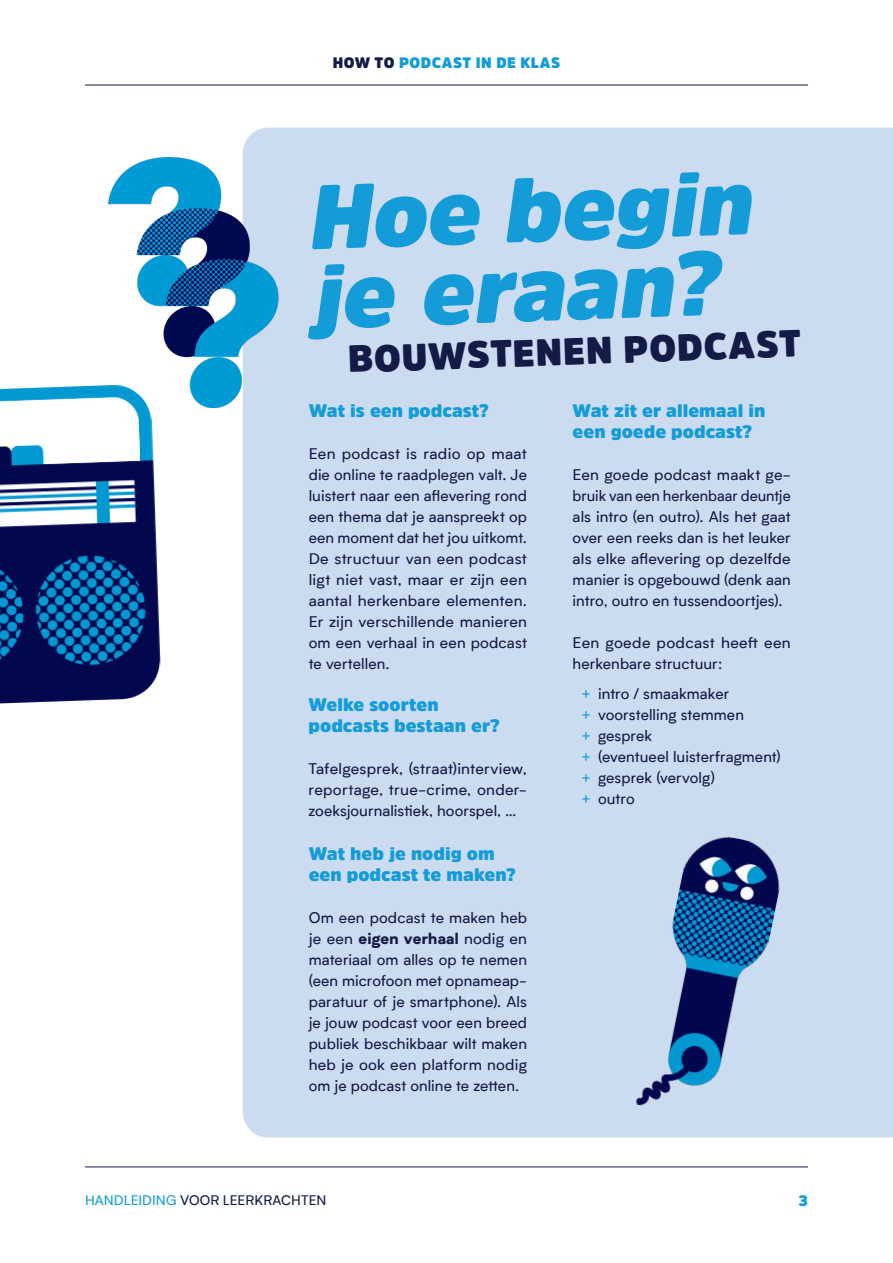
<style>
.page{position:relative;width:893px;height:1263px;background:#fff}
.page>*{position:absolute;margin:0;border:0;box-sizing:border-box;transform-origin:0 0}
.t1{font:italic 900 90px/79.5px "Amsi Pro";color:#139cd7}
.t2{font:900 37.5px "Amsi Pro";color:#131b46}
.t3{font:900 18px/21px "Amsi Pro";color:#139cd7}
.Body{font:15px/21px "Biotif";letter-spacing:.005em;color:#131b46;text-align:justify}
.t4{font:900 15px "Amsi Pro";letter-spacing:.03em;color:#139cd7}
.t5{font:13.5px "Biotif";letter-spacing:.005em;color:#131b46}
.s1{color:#131b46}
.s2{color:#139cd7}
.s3{font-weight:900}
</style>
<div class="page">
<div style="left:243px;top:128px;width:650px;height:1009px;background:#ccdcf0"></div>
<hr style="left:85px;top:1166px;width:723px;height:1px;background:#131b46">
<hr style="left:85px;top:85px;width:723px;height:1px;background:#131b46">
<img style="left:0;top:385px;width:161px;height:318px">
<img style="left:636px;top:829px;width:152px;height:295px">
<img style="left:109px;top:157px;width:171px;height:250px">
<p class="t4" style="left:333px;top:52px;width:229px"><span class="s1">HOW TO</span> PODCAST IN DE KLAS</p>
<h1 class="t1" style="left:308px;top:177px;width:446px;rotate:-2deg">Hoe begin je eraan?</h1>
<h1 class="t2" style="left:347px;top:333px;width:455px;rotate:-2deg">BOUWSTENEN PODCAST</h1>
<h2 class="t3" style="left:309px;top:400px;width:182px">Wat is een podcast?</h2>
<p class="Body" style="left:309px;top:443px;width:220px">Een podcast is radio op maat die online te raadplegen valt. Je luistert naar een aflevering rond een thema dat je aanspreekt op een moment dat het jou uitkomt.<br>De structuur van een podcast ligt niet vast, maar er zijn een aantal herkenbare elementen.<br>Er zijn verschillende manieren om een verhaal in een podcast te vertellen.</p>
<h2 class="t3" style="left:573px;top:400px;width:194px">Wat zit er allemaal in een goede podcast?</h2>
<p class="Body" style="left:573px;top:464px;width:220px">Een goede podcast maakt ge&shy;bruik van een herkenbaar deuntje als intro (en outro). Als het gaat over een reeks dan is het leuker als elke aflevering op dezelfde manier is opgebouwd (denk aan intro, outro en tussendoortjes).</p>
<p class="Body" style="left:573px;top:632px;width:220px">Een goede podcast heeft een herkenbare structuur:</p>
<p class="Body" style="left:581px;top:682px;width:150px"><span class="s2">+</span> intro / smaakmaker</p>
<p class="Body" style="left:581px;top:703px;width:164px"><span class="s2">+</span> voorstelling stemmen</p>
<p class="Body" style="left:581px;top:724px;width:73px"><span class="s2">+</span> gesprek</p>
<p class="Body" style="left:581px;top:745px;width:201px"><span class="s2">+</span> (eventueel luisterfragment)</p>
<p class="Body" style="left:581px;top:766px;width:135px"><span class="s2">+</span> gesprek (vervolg)</p>
<p class="Body" style="left:581px;top:787px;width:55px"><span class="s2">+</span> outro</p>
<h2 class="t3" style="left:309px;top:694px;width:193px">Welke soorten podcasts bestaan er?</h2>
<p class="Body" style="left:309px;top:757px;width:220px">Tafelgesprek, (straat)interview, reportage, true-crime, onder&shy;zoeksjournalistiek, hoorspel, …</p>
<h2 class="t3" style="left:309px;top:843px;width:209px">Wat heb je nodig om een podcast te maken?</h2>
<p class="Body" style="left:309px;top:906px;width:220px">Om een podcast te maken heb je een <span class="s3">eigen verhaal</span> nodig en materiaal om alles op te nemen (een microfoon met opnameap&shy;paratuur of je smartphone). Als je jouw podcast voor een breed publiek beschikbaar wilt maken heb je ook een platform nodig om je podcast online te zetten.</p>
<p class="t5" style="left:85px;top:1190px;width:243px"><span class="s2">HANDLEIDING</span> VOOR LEERKRACHTEN</p>
<p class="t4" style="left:799px;top:1190px;width:11px">3</p>
</div>
